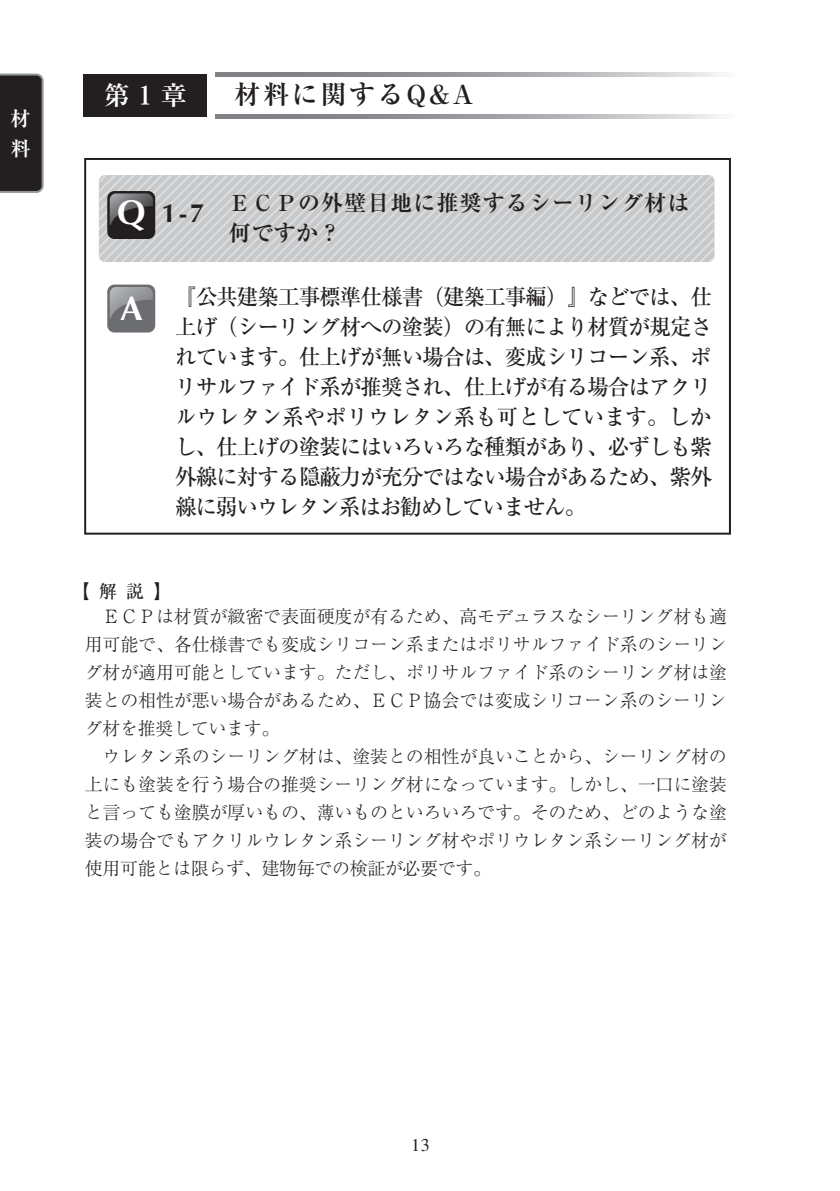
<style>
.page{position:relative;width:840px;height:1191px;background:#fff}
.page>*{position:absolute;margin:0;border:0;box-sizing:border-box;transform-origin:0 0}
.t1{font:700 34px "Optima";color:#fff}
.t2{font:700 26px "Ryumin";letter-spacing:.1em;color:#231f20}
.t3{font:700 26px "Ryumin";color:#fff}
.t4{font:700 26px "Optima";color:#231f20}
.t5{font:500 22px/30px "Ryumin";letter-spacing:-.045em;color:#231f20;text-align:justify}
.t6{font:700 22px/30px "Ryumin";letter-spacing:.05em;color:#231f20}
.t7{font:700 20px/30px "Ryumin";color:#fff}
.t8{font:300 18px/28px "Ryumin";letter-spacing:-.01em;color:#231f20}
.t9{font:500 18px "Ryumin";color:#231f20}
</style>
<div class="page">
<div style="left:84px;top:158px;width:646px;height:376px;border:2px solid #231f20"></div>
<svg style="left:215px;top:114px;width:507px;height:4px;background:#a4a6a8"></svg>
<svg style="left:215px;top:73px;width:507px;height:4px;background:#a4a6a8"></svg>
<div style="left:83px;top:75px;width:123px;height:42px;background:#231f20"></div>
<svg style="left:0;top:73px;width:44px;height:120px;background:#2f2b2d"></svg>
<svg style="left:99px;top:175px;width:615px;height:87px;background:#c7c7c9"></svg>
<div style="left:107px;top:284px;width:48px;height:48px;background:#6c6d70;border-radius:7px"></div>
<svg style="left:110px;top:287px;width:43px;height:31px"></svg>
<p class="t7" style="left:11px;top:103px;width:21px">材料</p>
<h2 class="t3" style="left:103px;top:80px;width:85px">第１章</h2>
<h2 class="t2" style="left:234px;top:79px;width:240px">材料に関するQ&amp;A</h2>
<h1 class="t1" style="left:117px;top:192px;width:30px">Q</h1>
<h1 class="t1" style="left:120px;top:288px;width:24px">A</h1>
<h2 class="t4" style="left:162px;top:198px;width:44px">1-7</h2>
<p class="t6" style="left:229px;top:187px;width:462px">ＥＣＰの外壁目地に推奨するシーリング材は何ですか？</p>
<p class="t5" style="left:175px;top:281px;width:538px">『公共建築工事標準仕様書（建築工事編）』などでは、仕上げ（シーリング材への塗装）の有無により材質が規定されています。仕上げが無い場合は、変成シリコーン系、ポリサルファイド系が推奨され、仕上げが有る場合はアクリルウレタン系やポリウレタン系も可としています。しかし、仕上げの塗装にはいろいろな種類があり、必ずしも紫外線に対する隠蔽力が充分ではない場合があるため、紫外線に弱いウレタン系はお勧めしていません。</p>
<p class="t9" style="left:72px;top:580px;width:100px">【解説】</p>
<p class="t8" style="left:85px;top:604px;width:643px">　ＥＣＰは材質が緻密で表面硬度が有るため、高モデュラスなシーリング材も適用可能で、各仕様書でも変成シリコーン系またはポリサルファイド系のシーリング材が適用可能としています。ただし、ポリサルファイド系のシーリング材は塗装との相性が悪い場合があるため、ＥＣＰ協会では変成シリコーン系のシーリング材を推奨しています。<br>　ウレタン系のシーリング材は、塗装との相性が良いことから、シーリング材の上にも塗装を行う場合の推奨シーリング材になっています。しかし、一口に塗装と言っても塗膜が厚いもの、薄いものといろいろです。そのため、どのような塗装の場合でもアクリルウレタン系シーリング材やポリウレタン系シーリング材が使用可能とは限らず、建物毎での検証が必要です。</p>
<p class="t8" style="left:411px;top:1131px;width:20px">13</p>
</div>
